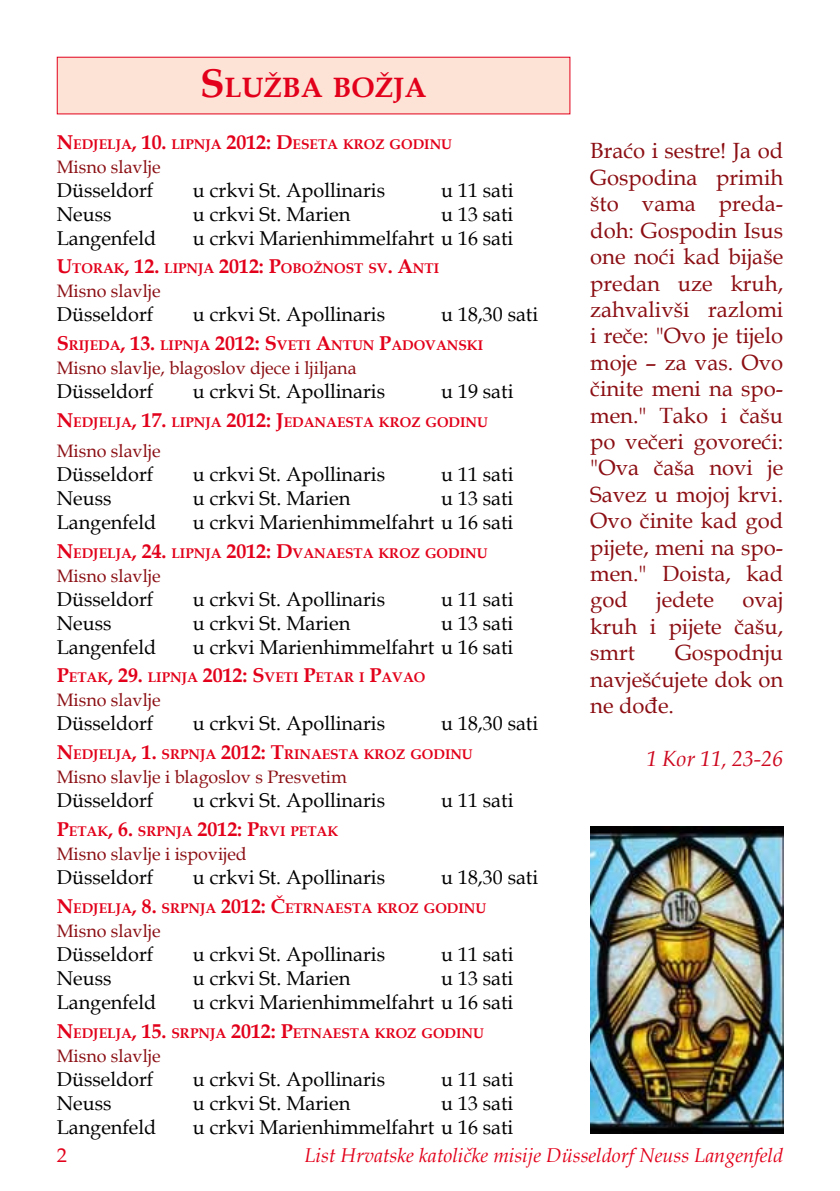
<style>
.page{position:relative;width:840px;height:1191px;background:#fff}
.page>*{position:absolute;margin:0;border:0;box-sizing:border-box;transform-origin:0 0}
.t1{font:700 28px "Book Antiqua";color:#e2001a}
.t2{font:22px/26.4px "Book Antiqua";color:#8b0e13;text-align:justify}
.t3{font:italic 22px "Book Antiqua";color:#cd071e}
.t4{font:20px "Book Antiqua";color:#000}
.t5{font:italic 20px "Book Antiqua";color:#e2001a}
.t6{font:20px "Book Antiqua";color:#e2001a}
.t7{font:18px "Book Antiqua";color:#8b0e13}
.t8{font:700 14px "Book Antiqua";color:#e2001a}
.s1{font-size:40px}
.s2{font-size:20px}
</style>
<div class="page">
<div style="left:57px;top:57px;width:513px;height:57px;background:#fce3d6"></div>
<img style="left:590px;top:826px;width:192px;height:307px">
<h1 class="t1" style="left:200px;top:68px;width:227px"><span class="s1">S</span>LUŽBA BOŽJA</h1>
<p class="t8" style="left:57px;top:134px;width:396px"><span class="s2">N</span>EDJELJA<span class="s2">, 10.</span> LIPNJA <span class="s2">2012: D</span>ESETA KROZ GODINU</p>
<p class="t7" style="left:57px;top:154px;width:105px">Misno slavlje</p>
<p class="t4" style="left:57px;top:176px;width:98px">Düsseldorf</p>
<p class="t4" style="left:193px;top:176px;width:193px">u crkvi St. Apollinaris</p>
<p class="t4" style="left:441px;top:176px;width:74px">u 11 sati</p>
<p class="t4" style="left:57px;top:200px;width:56px">Neuss</p>
<p class="t4" style="left:193px;top:200px;width:159px">u crkvi St. Marien</p>
<p class="t4" style="left:441px;top:200px;width:74px">u 13 sati</p>
<p class="t4" style="left:57px;top:224px;width:101px">Langenfeld</p>
<p class="t4" style="left:193px;top:224px;width:322px">u crkvi Marienhimmelfahrt u 16 sati</p>
<p class="t8" style="left:57px;top:259px;width:384px"><span class="s2">U</span>TORAK<span class="s2">, 12.</span> LIPNJA <span class="s2">2012: P</span>OBOŽNOST SV<span class="s2">. A</span>NTI</p>
<p class="t7" style="left:57px;top:279px;width:105px">Misno slavlje</p>
<p class="t4" style="left:57px;top:301px;width:98px">Düsseldorf</p>
<p class="t4" style="left:193px;top:301px;width:193px">u crkvi St. Apollinaris</p>
<p class="t4" style="left:441px;top:301px;width:98px">u 18,30 sati</p>
<p class="t8" style="left:57px;top:336px;width:427px"><span class="s2">S</span>RIJEDA<span class="s2">, 13.</span> LIPNJA <span class="s2">2012: S</span>VETI <span class="s2">A</span>NTUN <span class="s2">P</span>ADOVANSKI</p>
<p class="t7" style="left:57px;top:355px;width:301px">Misno slavlje, blagoslov djece i ljiljana</p>
<p class="t4" style="left:57px;top:377px;width:98px">Düsseldorf</p>
<p class="t4" style="left:193px;top:377px;width:193px">u crkvi St. Apollinaris</p>
<p class="t4" style="left:441px;top:377px;width:74px">u 19 sati</p>
<p class="t8" style="left:57px;top:413px;width:432px"><span class="s2">N</span>EDJELJA<span class="s2">, 17.</span> LIPNJA <span class="s2">2012: J</span>EDANAESTA KROZ GODINU</p>
<p class="t7" style="left:57px;top:438px;width:105px">Misno slavlje</p>
<p class="t4" style="left:57px;top:460px;width:98px">Düsseldorf</p>
<p class="t4" style="left:193px;top:460px;width:193px">u crkvi St. Apollinaris</p>
<p class="t4" style="left:441px;top:460px;width:74px">u 11 sati</p>
<p class="t4" style="left:57px;top:484px;width:56px">Neuss</p>
<p class="t4" style="left:193px;top:484px;width:159px">u crkvi St. Marien</p>
<p class="t4" style="left:441px;top:484px;width:74px">u 13 sati</p>
<p class="t4" style="left:57px;top:508px;width:101px">Langenfeld</p>
<p class="t4" style="left:193px;top:508px;width:322px">u crkvi Marienhimmelfahrt u 16 sati</p>
<p class="t8" style="left:57px;top:543px;width:432px"><span class="s2">N</span>EDJELJA<span class="s2">, 24.</span> LIPNJA <span class="s2">2012: D</span>VANAESTA KROZ GODINU</p>
<p class="t7" style="left:57px;top:563px;width:105px">Misno slavlje</p>
<p class="t4" style="left:57px;top:585px;width:98px">Düsseldorf</p>
<p class="t4" style="left:193px;top:585px;width:193px">u crkvi St. Apollinaris</p>
<p class="t4" style="left:441px;top:585px;width:74px">u 11 sati</p>
<p class="t4" style="left:57px;top:609px;width:56px">Neuss</p>
<p class="t4" style="left:193px;top:609px;width:159px">u crkvi St. Marien</p>
<p class="t4" style="left:441px;top:609px;width:74px">u 13 sati</p>
<p class="t4" style="left:57px;top:633px;width:101px">Langenfeld</p>
<p class="t4" style="left:193px;top:633px;width:322px">u crkvi Marienhimmelfahrt u 16 sati</p>
<p class="t8" style="left:57px;top:668px;width:370px"><span class="s2">P</span>ETAK<span class="s2">, 29.</span> LIPNJA <span class="s2">2012: S</span>VETI <span class="s2">P</span>ETAR I <span class="s2">P</span>AVAO</p>
<p class="t7" style="left:57px;top:688px;width:105px">Misno slavlje</p>
<p class="t4" style="left:57px;top:709px;width:98px">Düsseldorf</p>
<p class="t4" style="left:193px;top:709px;width:193px">u crkvi St. Apollinaris</p>
<p class="t4" style="left:441px;top:709px;width:98px">u 18,30 sati</p>
<p class="t8" style="left:57px;top:745px;width:417px"><span class="s2">N</span>EDJELJA<span class="s2">, 1.</span> SRPNJA <span class="s2">2012: T</span>RINAESTA KROZ GODINU</p>
<p class="t7" style="left:57px;top:764px;width:291px">Misno slavlje i blagoslov s Presvetim</p>
<p class="t4" style="left:57px;top:786px;width:98px">Düsseldorf</p>
<p class="t4" style="left:193px;top:786px;width:193px">u crkvi St. Apollinaris</p>
<p class="t4" style="left:441px;top:786px;width:74px">u 11 sati</p>
<p class="t8" style="left:57px;top:822px;width:283px"><span class="s2">P</span>ETAK<span class="s2">, 6.</span> SRPNJA <span class="s2">2012: P</span>RVI PETAK</p>
<p class="t7" style="left:57px;top:841px;width:191px">Misno slavlje i ispovijed</p>
<p class="t4" style="left:57px;top:863px;width:98px">Düsseldorf</p>
<p class="t4" style="left:193px;top:863px;width:193px">u crkvi St. Apollinaris</p>
<p class="t4" style="left:441px;top:863px;width:98px">u 18,30 sati</p>
<p class="t8" style="left:57px;top:898px;width:430px"><span class="s2">N</span>EDJELJA<span class="s2">, 8.</span> SRPNJA <span class="s2">2012: Č</span>ETRNAESTA KROZ GODINU</p>
<p class="t7" style="left:57px;top:918px;width:105px">Misno slavlje</p>
<p class="t4" style="left:57px;top:940px;width:98px">Düsseldorf</p>
<p class="t4" style="left:193px;top:940px;width:193px">u crkvi St. Apollinaris</p>
<p class="t4" style="left:441px;top:940px;width:74px">u 11 sati</p>
<p class="t4" style="left:57px;top:964px;width:56px">Neuss</p>
<p class="t4" style="left:193px;top:964px;width:159px">u crkvi St. Marien</p>
<p class="t4" style="left:441px;top:964px;width:74px">u 13 sati</p>
<p class="t4" style="left:57px;top:988px;width:101px">Langenfeld</p>
<p class="t4" style="left:193px;top:988px;width:322px">u crkvi Marienhimmelfahrt u 16 sati</p>
<p class="t8" style="left:57px;top:1023px;width:428px"><span class="s2">N</span>EDJELJA<span class="s2">, 15.</span> SRPNJA <span class="s2">2012: P</span>ETNAESTA KROZ GODINU</p>
<p class="t7" style="left:57px;top:1043px;width:105px">Misno slavlje</p>
<p class="t4" style="left:57px;top:1065px;width:98px">Düsseldorf</p>
<p class="t4" style="left:193px;top:1065px;width:193px">u crkvi St. Apollinaris</p>
<p class="t4" style="left:441px;top:1065px;width:74px">u 11 sati</p>
<p class="t4" style="left:57px;top:1089px;width:56px">Neuss</p>
<p class="t4" style="left:193px;top:1089px;width:159px">u crkvi St. Marien</p>
<p class="t4" style="left:441px;top:1089px;width:74px">u 13 sati</p>
<p class="t4" style="left:57px;top:1113px;width:101px">Langenfeld</p>
<p class="t4" style="left:193px;top:1113px;width:322px">u crkvi Marienhimmelfahrt u 16 sati</p>
<p class="t2" style="left:590px;top:137px;width:194px">Braćo i sestre! Ja od Gospodina primih što vama preda&shy;doh: Gospodin Isus one noći kad bijaše predan uze kruh, zahvalivši razlomi i reče: "Ovo je tijelo moje – za vas. Ovo činite meni na spo&shy;men." Tako i čašu po večeri govoreći: "Ova čaša novi je Savez u mojoj krvi.<br>Ovo činite kad god pijete, meni na spo&shy;men." Doista, kad god</p>
<p class="t2" style="left:656px;top:586px;width:59px">jedete</p>
<p class="t2" style="left:590px;top:586px;width:194px;text-indent:152px">ovaj kruh i pijete čašu, smrt</p>
<p class="t2" style="left:590px;top:639px;width:194px;text-indent:85px">Gospodnju navješćujete dok on ne dođe.</p>
<p class="t3" style="left:646px;top:743px;width:138px">1 Kor 11, 23-26</p>
<p class="t6" style="left:57px;top:1140px;width:11px">2</p>
<p class="t5" style="left:304px;top:1140px;width:480px">List Hrvatske katoličke misije Düsseldorf Neuss Langenfeld</p>
</div>
